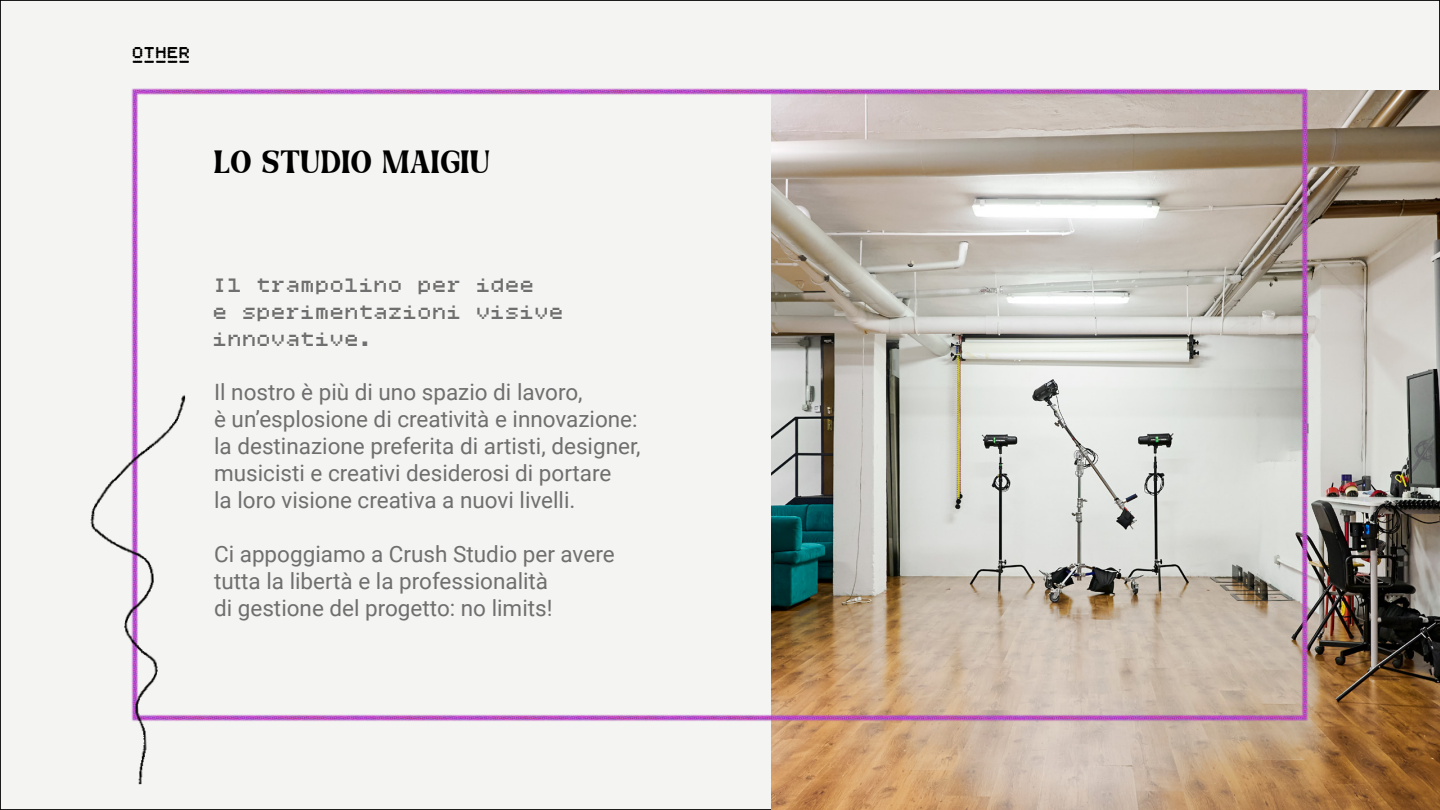
<style>
.page{position:relative;width:1440px;height:810px;background:#f4f4f2}
.page>*{position:absolute;margin:0;border:0;box-sizing:border-box;transform-origin:0 0}
.t1{font:36px "Honeypirls";letter-spacing:.03em;color:#000}
.t2{font:22.5px/27px "Roboto";color:#706f6f}
.t3{font:22.5px/27px "Bitcount Grid Single Regular Square";letter-spacing:.05em;color:#706f6f}
.t4{font:18px "Bitcount Grid Single Medium Circle";letter-spacing:.05em;color:#000}
</style>
<div class="page">
<img style="left:771px;top:91px;width:669px;height:719px">
<img style="left:131px;top:88px;width:1201px;height:660px">
<img style="left:90px;top:370px;width:95px;height:415px">
<p class="t4" style="left:133px;top:45px;width:59px">OTHER</p>
<p class="t4" style="left:133px;top:48px;width:59px">_____</p>
<h1 class="t1" style="left:214px;top:141px;width:277px">LO STUDIO MAIGIU</h1>
<p class="t3" style="left:214px;top:274px;width:351px">Il trampolino per idee<br>e sperimentazioni visive innovative.</p>
<p class="t2" style="left:214px;top:378px;width:428px">Il nostro è più di uno spazio di lavoro,<br>è un’esplosione di creatività e innovazione: la destinazione preferita di artisti, designer, musicisti e creativi desiderosi di portare<br>la loro visione creativa a nuovi livelli.</p>
<p class="t2" style="left:214px;top:540px;width:402px">Ci appoggiamo a Crush Studio per avere tutta la libertà e la professionalità<br>di gestione del progetto: no limits!</p>
</div>
